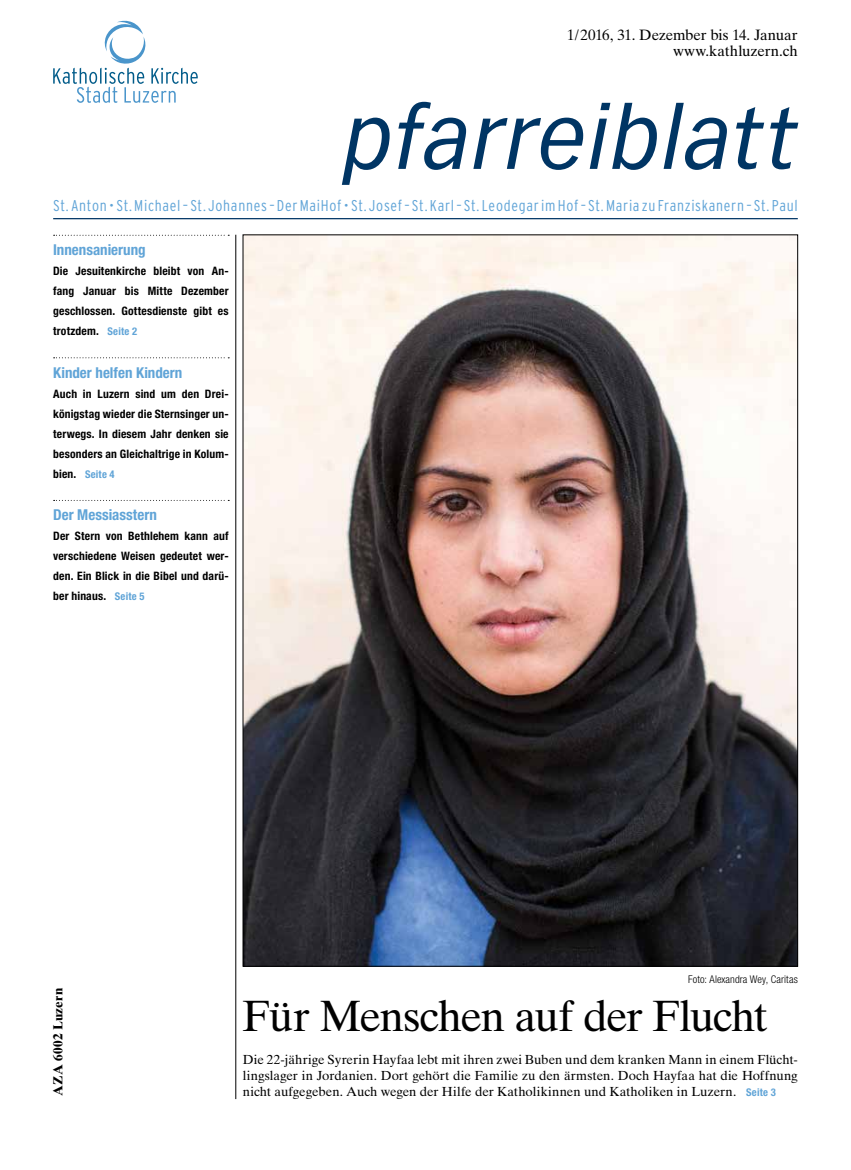
<style>
.page{position:relative;width:851px;height:1170px;background:#fff}
.page>*{position:absolute;margin:0;border:0;box-sizing:border-box;transform-origin:0 0}
.t1{font:italic 85px "Vectora LT Std";letter-spacing:.025em;color:#003564}
.t2{font:43.75px "Times Ten LT Std";letter-spacing:-.03em;color:#000}
.t3{font:300 condensed 15.62px "Interstate";letter-spacing:.045em;color:#60a4d7}
.t4{font:700 condensed 15px "Helvetica Neue LT Std";color:#60a4d7}
.t5{font:15px/16.2px "Times Ten LT Std";letter-spacing:-.005em;color:#000;text-align:right}
.t6{font:13.12px/16.2px "Times Ten LT Std";color:#000;text-align:justify}
.t7{font:700 13.12px "Times Ten LT Std";letter-spacing:.03em;color:#000}
.t8{font:700 condensed 11.62px/20px "Helvetica Neue LT Std";letter-spacing:.015em;color:#000;text-align:justify}
.t9{font:300 condensed 10.62px "Helvetica Neue LT Std";letter-spacing:.005em;color:#000}
.t10{font:700 condensed 10.62px "Helvetica Neue LT Std";letter-spacing:.02em;color:#60a4d7}
.s1{font-size:10.62px;color:#60a4d7}
.s2{font-size:11.62px;color:#000}
.s3{font-family:"Helvetica Neue LT Std";font-weight:700;font-stretch:condensed;font-size:10.62px;color:#60a4d7}
</style>
<div class="page">
<img style="left:245px;top:237px;width:550px;height:727px">
<hr style="left:53px;top:218px;width:744px;height:1px;background:#003564">
<svg style="left:53px;top:21px;width:145px;height:82px"></svg>
<svg style="left:54px;top:235px;width:175px;height:1px"></svg>
<svg style="left:54px;top:357px;width:175px;height:1px"></svg>
<svg style="left:54px;top:500px;width:175px;height:1px"></svg>
<hr style="left:235px;top:235px;width:1px;height:863px;background:#000">
<p class="t5" style="left:567px;top:26px;width:232px">1/2016, 31. Dezember bis 14. Januar www.kathluzern.ch</p>
<h1 class="t1" style="left:344px;top:90px;width:454px">pfarreiblatt</h1>
<h3 class="t3" style="left:53px;top:197px;width:746px">St. Anton • St. Michael – St. Johannes – Der MaiHof • St. Josef – St. Karl – St. Leodegar im Hof – St. Maria zu Franziskanern – St. Paul</h3>
<p class="t4" style="left:53px;top:241px;width:94px">Innensanierung</p>
<p class="t8" style="left:53px;top:261px;width:177px">Die Jesuitenkirche bleibt von An&shy;fang Januar bis Mitte Dezember geschlossen. Gottesdienste gibt es trotzdem. <span class="s1">Seite 2</span></p>
<p class="t4" style="left:53px;top:363px;width:131px">Kinder helfen Kindern</p>
<p class="t8" style="left:53px;top:383px;width:177px">Auch in Luzern sind um den Drei&shy;königstag wieder die Sternsinger un&shy;terwegs. In diesem Jahr denken sie besonders an Gleichaltrige in Kolum-</p>
<p class="t10" style="left:53px;top:467px;width:63px"><span class="s2">bien.</span> Seite 4</p>
<p class="t4" style="left:53px;top:506px;width:105px">Der Messiasstern</p>
<p class="t8" style="left:53px;top:526px;width:177px">Der Stern von Bethlehem kann auf verschiedene Weisen gedeutet wer&shy;den. Ein Blick in die Bibel und darü&shy;ber hinaus. <span class="s1">Seite 5</span></p>
<p class="t7" style="left:50px;top:1096px;width:110px;rotate:-90deg">AZA 6002 Luzern</p>
<p class="t9" style="left:688px;top:972px;width:111px">Foto: Alexandra Wey, Caritas</p>
<h2 class="t2" style="left:243px;top:990px;width:526px">Für Menschen auf der Flucht</h2>
<p class="t6" style="left:243px;top:1051px;width:556px">Die 22-jährige Syrerin Hayfaa lebt mit ihren zwei Buben und dem kranken Mann in einem Flücht&shy;lingslager in Jordanien. Dort gehört die Familie zu den ärmsten. Doch Hayfaa hat die Hoffnung nicht aufgegeben. Auch wegen der Hilfe der Katholikinnen und Katholiken in Luzern. <span class="s3">Seite 3</span></p>
</div>
